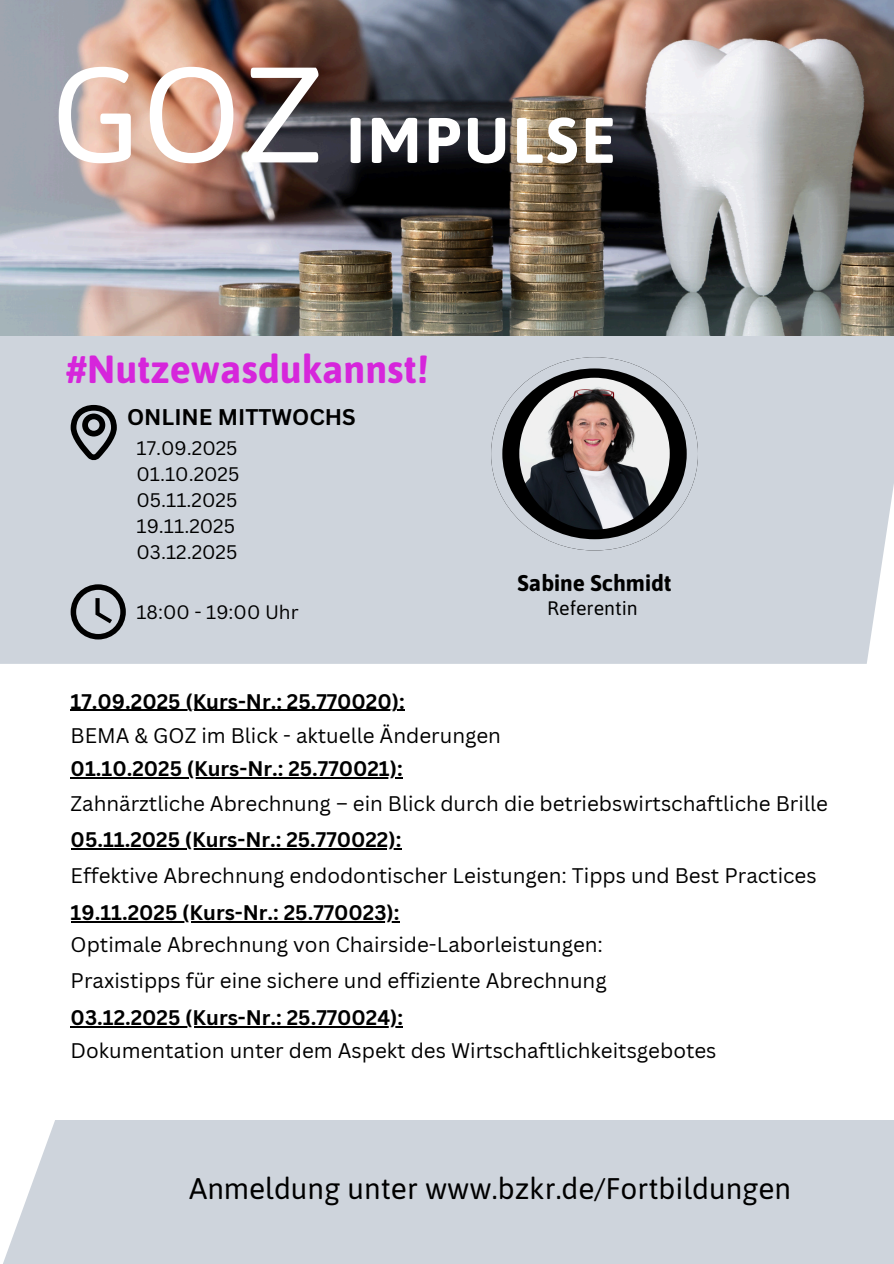
<style>
.page{position:relative;width:894px;height:1264px;background:#fff}
.page>*{position:absolute;margin:0;border:0;box-sizing:border-box;transform-origin:0 0}
.t1{font:135.45px "Asap";color:#fff}
.t2{font:700 64.2px "Asap";letter-spacing:.045em;color:#fff}
.t3{font:700 39.15px "Asap";color:#d625db}
.t4{font:29.85px "Asap";color:#000}
.t5{font:700 22.65px "Asap";color:#000}
.t6{font:700 22.05px "Canva Sans";color:#000}
.t7{font:20.55px "Canva Sans";color:#000}
.t8{font:700 20.55px "Canva Sans";color:#000}
.t9{font:19.5px "Asap";color:#000}
.t10{font:19.05px "Canva Sans";color:#000}
</style>
<div class="page">
<div style="left:0;top:1119px;width:893px;height:144px;background:#ced4dc"></div>
<div style="left:0;top:335px;width:893px;height:329px;background:#ced4dc"></div>
<svg style="left:491px;top:357px;width:206px;height:193px;background:#8d9197"></svg>
<img style="left:519px;top:378px;width:150px;height:151px;border-radius:50%">
<svg style="left:71px;top:405px;width:46px;height:56px;background:#75787d"></svg>
<img style="left:0;top:0;width:893px;height:335px">
<svg style="left:71px;top:584px;width:55px;height:55px;background:#8b8f94"></svg>
<hr style="left:71px;top:710px;width:333px;height:1px;background:#000">
<hr style="left:71px;top:777px;width:331px;height:1px;background:#000">
<hr style="left:71px;top:848px;width:330px;height:1px;background:#000">
<hr style="left:71px;top:921px;width:328px;height:1px;background:#000">
<hr style="left:71px;top:1026px;width:332px;height:1px;background:#000">
<p class="t1" style="left:51px;top:36px;width:275px">GOZ</p>
<p class="t2" style="left:346px;top:103px;width:271px">IMPULSE</p>
<h5 class="t3" style="left:66px;top:346px;width:363px">#Nutzewasdukannst!</h5>
<p class="t6" style="left:127px;top:402px;width:230px">ONLINE MITTWOCHS</p>
<p class="t10" style="left:136px;top:435px;width:102px">17.09.2025</p>
<p class="t10" style="left:136px;top:460px;width:104px">01.10.2025</p>
<h6 class="t10" style="left:136px;top:486px;width:102px">05.11.2025</h6>
<p class="t10" style="left:136px;top:512px;width:100px">19.11.2025</p>
<p class="t10" style="left:136px;top:538px;width:102px">03.12.2025</p>
<p class="t10" style="left:136px;top:599px;width:164px">18:00 - 19:00 Uhr</p>
<h2 class="t5" style="left:517px;top:570px;width:156px">Sabine Schmidt</h2>
<h3 class="t9" style="left:547px;top:597px;width:92px">Referentin</h3>
<p class="t8" style="left:71px;top:686px;width:335px">17.09.2025 (Kurs-Nr.: 25.770020):</p>
<p class="t7" style="left:71px;top:720px;width:432px">BEMA &amp; GOZ im Blick - aktuelle Änderungen</p>
<p class="t8" style="left:71px;top:754px;width:333px">01.10.2025 (Kurs-Nr.: 25.770021):</p>
<p class="t7" style="left:71px;top:789px;width:758px">Zahnärztliche Abrechnung – ein Blick durch die betriebswirtschaftliche Brille</p>
<p class="t8" style="left:71px;top:825px;width:332px">05.11.2025 (Kurs-Nr.: 25.770022):</p>
<p class="t7" style="left:71px;top:861px;width:747px">Effektive Abrechnung endodontischer Leistungen: Tipps und Best Practices</p>
<p class="t8" style="left:71px;top:898px;width:330px">19.11.2025 (Kurs-Nr.: 25.770023):</p>
<p class="t7" style="left:71px;top:930px;width:533px">Optimale Abrechnung von Chairside-Laborleistungen:</p>
<p class="t7" style="left:71px;top:966px;width:537px">Praxistipps für eine sichere und effiziente Abrechnung</p>
<p class="t8" style="left:71px;top:1003px;width:334px">03.12.2025 (Kurs-Nr.: 25.770024):</p>
<p class="t7" style="left:71px;top:1035px;width:647px">Dokumentation unter dem Aspekt des Wirtschaftlichkeitsgebotes</p>
<p class="t4" style="left:189px;top:1171px;width:603px">Anmeldung unter www.bzkr.de/Fortbildungen</p>
</div>
